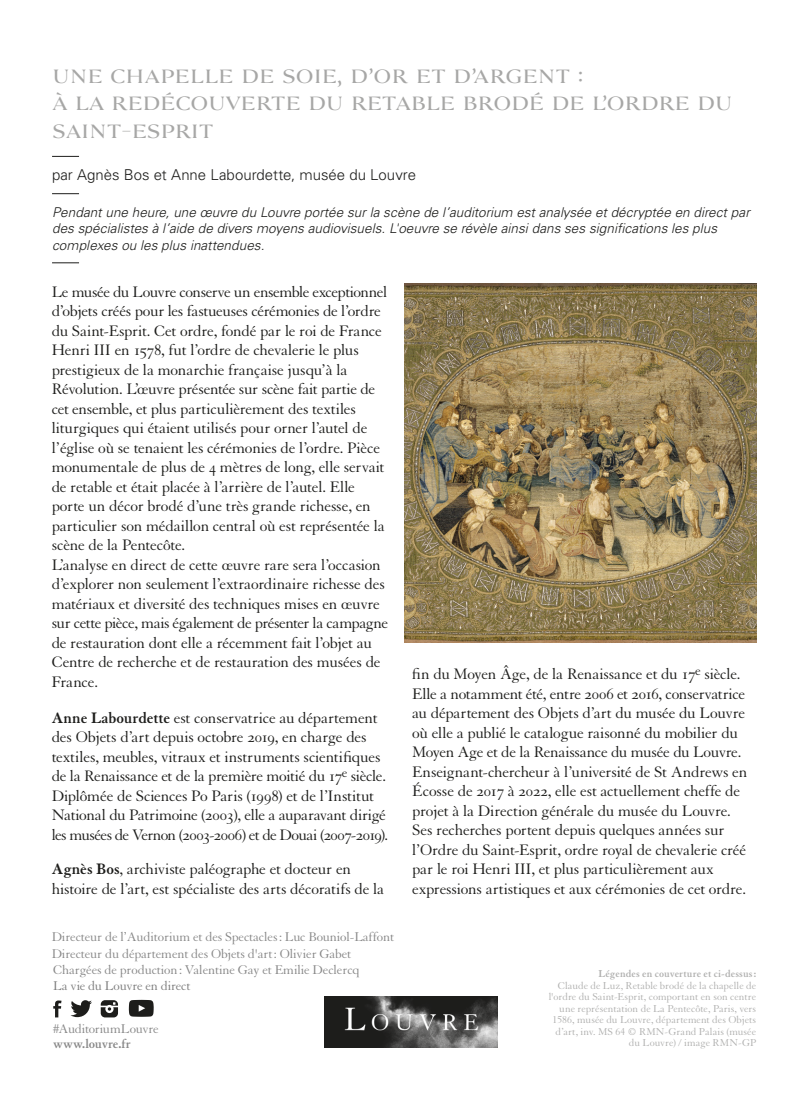
<style>
.page{position:relative;width:808px;height:1110px;background:#fff}
.page>*{position:absolute;margin:0;border:0;box-sizing:border-box;transform-origin:0 0}
.t1{font:19.05px/27.2px "Louvre Serif Med";letter-spacing:-.01em;color:#a7a7a6}
.t2{font:16.5px/19.5px "Granjon LT Std";letter-spacing:-.02em;color:#1d1d1b}
.t3{font:300 15px "Univers LT Std";color:#1d1d1b}
.t4{font:13.65px/16.4px "Granjon LT Std";letter-spacing:-.01em;color:#878787}
.t5{font:13.65px "Granjon LT Std";letter-spacing:-.02em;color:#7c7c7c}
.t6{font:700 13.65px "Granjon LT Std";letter-spacing:-.005em;color:#878787}
.t7{font:italic 300 13.5px/16.5px "Univers LT Std";letter-spacing:.005em;color:#1d1d1b}
.t8{font:10.95px/11.6px "Granjon LT Std";color:#b0b0af;text-align:right}
.t9{font:700 10.95px "Granjon LT Std";letter-spacing:.01em;color:#b0b0af}
.s1{font-weight:700}
</style>
<div class="page">
<svg style="left:52px;top:156px;width:27px;height:1px"></svg>
<svg style="left:52px;top:193px;width:27px;height:1px"></svg>
<svg style="left:52px;top:262px;width:27px;height:1px"></svg>
<svg style="left:129px;top:1000px;width:25px;height:17px"></svg>
<svg style="left:53px;top:1000px;width:9px;height:17px"></svg>
<svg style="left:70px;top:1000px;width:22px;height:17px"></svg>
<svg style="left:101px;top:1000px;width:17px;height:17px"></svg>
<img style="left:325px;top:996px;width:173px;height:52px">
<img style="left:404px;top:283px;width:352px;height:360px">
<p class="t1" style="left:52px;top:63px;width:682px">UNE CHAPELLE DE SOIE, D’OR ET D’ARGENT :<br>À LA REDÉCOUVERTE DU RETABLE BRODÉ DE L’ORDRE DU<br>SAINT-ESPRIT</p>
<p class="t3" style="left:52px;top:166px;width:365px">par Agnès Bos et Anne Labourdette, musée du Louvre</p>
<p class="t7" style="left:52px;top:204px;width:699px">Pendant une heure, une œuvre du Louvre portée sur la scène de l’auditorium est analysée et décryptée en direct par des spécialistes à l’aide de divers moyens audiovisuels. L'oeuvre se révèle ainsi dans ses significations les plus complexes ou les plus inattendues.</p>
<p class="t2" style="left:52px;top:282px;width:338px">Le musée du Louvre conserve un ensemble exceptionnel d’objets créés pour les fastueuses cérémonies de l’ordre du Saint-Esprit. Cet ordre, fondé par le roi de France Henri III en 1578, fut l’ordre de chevalerie le plus prestigieux de la monarchie française jusqu’à la Révolution. L’œuvre présentée sur scène fait partie de cet ensemble, et plus particulièrement des textiles liturgiques qui étaient utilisés pour orner l’autel de l’église où se tenaient les cérémonies de l’ordre. Pièce monumentale de plus de 4 mètres de long, elle servait de retable et était placée à l’arrière de l’autel. Elle porte un décor brodé d’une très grande richesse, en particulier son médaillon central où est représentée la scène de la Pentecôte.<br>L’analyse en direct de cette œuvre rare sera l’occasion d’explorer non seulement l’extraordinaire richesse des matériaux et diversité des techniques mises en œuvre sur cette pièce, mais également de présenter la campagne de restauration dont elle a récemment fait l’objet au Centre de recherche et de restauration des musées de France.</p>
<p class="t2" style="left:52px;top:708px;width:338px"><span class="s1">Anne Labourdette</span> est conservatrice au département des Objets d’art depuis octobre 2019, en charge des textiles, meubles, vitraux et instruments scientifiques de la Renaissance et de la première moitié du 17<sup>e</sup> siècle.<br>Diplômée de Sciences Po Paris (1998) et de l’Institut National du Patrimoine (2003), elle a auparavant dirigé les musées de Vernon (2003-2006) et de Douai (2007-2019).</p>
<p class="t2" style="left:52px;top:860px;width:334px"><span class="s1">Agnès Bos</span>, archiviste paléographe et docteur en histoire de l’art, est spécialiste des arts décoratifs de la</p>
<p class="t4" style="left:52px;top:929px;width:344px">Directeur de l’Auditorium et des Spectacles: Luc Bouniol-Laffont<br>Directeur du département des Objets d'art: Olivier Gabet<br>Chargées de production: Valentine Gay et Emilie Declercq</p>
<p class="t5" style="left:53px;top:979px;width:139px">La vie du Louvre en direct</p>
<p class="t4" style="left:53px;top:1020px;width:107px">#AuditoriumLouvre</p>
<p class="t6" style="left:53px;top:1036px;width:79px">www.louvre.fr</p>
<p class="t2" style="left:412px;top:665px;width:337px">fin du Moyen Âge, de la Renaissance et du 17<sup>e</sup> siècle.<br>Elle a notamment été, entre 2006 et 2016, conservatrice au département des Objets d’art du musée du Louvre où elle a publié le catalogue raisonné du mobilier du Moyen Age et de la Renaissance du musée du Louvre.<br>Enseignant-chercheur à l’université de St Andrews en Écosse de 2017 à 2022, elle est actuellement cheffe de projet à la Direction générale du musée du Louvre.<br>Ses recherches portent depuis quelques années sur l’Ordre du Saint-Esprit, ordre royal de chevalerie créé par le roi Henri III, et plus particulièrement aux expressions artistiques et aux cérémonies de cet ordre.</p>
<p class="t9" style="left:598px;top:967px;width:159px">Légendes en couverture et ci-dessus:</p>
<p class="t8" style="left:549px;top:979px;width:209px">Claude de Luz, Retable brodé de la chapelle de l'ordre du Saint-Esprit, comportant en son centre une représentation de La Pentecôte, Paris, vers 1586, musée du Louvre, département des Objets d’art, inv. MS 64 © RMN-Grand Palais (musée du Louvre) / image RMN-GP</p>
</div>
